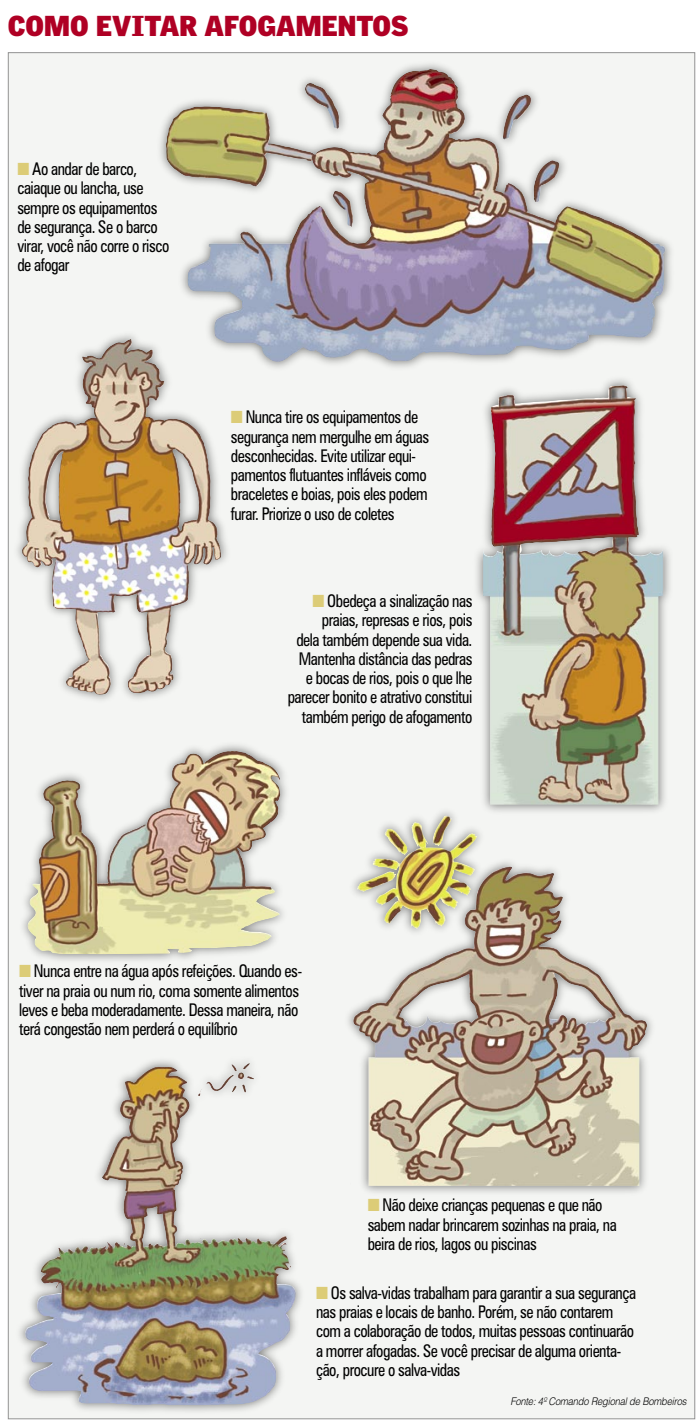
<style>
.page{position:relative;width:700px;height:1424px;background:#fff}
.page>*{position:absolute;margin:0;border:0;box-sizing:border-box;transform-origin:0 0}
.t1{font:28px "Griffith Gothic Ultra";color:#af0024}
.t2{font:condensed 17.5px/19.2px "Zurich BT";letter-spacing:-.03em;color:#000;scale:.9 1}
.t3{font:italic 300 10.5px "Helvetica";letter-spacing:-.02em;color:#000;scale:.9 1}
.s1{color:#dccc77}
</style>
<div class="page">
<div style="left:8px;top:53px;width:686px;height:1366px;background:#f4f5f3"></div>
<div style="left:11px;top:329px;width:221px;height:377px;background:#000;opacity:.5"></div>
<img style="left:83px;top:344px;width:139px;height:221px">
<div style="left:342px;top:805px;width:315px;height:392px;background:#000;opacity:.5"></div>
<img style="left:372px;top:856px;width:102px;height:73px">
<div style="left:154px;top:58px;width:521px;height:315px;background:#000;opacity:.5"></div>
<img style="left:187px;top:191px;width:402px;height:173px">
<div style="left:17px;top:740px;width:274px;height:225px;background:#000;opacity:.5"></div>
<img style="left:26px;top:780px;width:254px;height:174px">
<div style="left:471px;top:374px;width:204px;height:442px;background:#000;opacity:.5"></div>
<img style="left:481px;top:384px;width:182px;height:421px">
<div style="left:14px;top:1053px;width:293px;height:363px;background:#000;opacity:.5"></div>
<img style="left:75px;top:1242px;width:175px;height:9px">
<h1 class="t1" style="left:8px;top:8px;width:402px">COMO EVITAR AFOGAMENTOS</h1>
<p class="t2" style="left:17px;top:159px;width:170px"><span class="s1">■</span> Ao andar de barco, caiaque ou lancha, use sempre os equipamentos de segurança. Se o barco virar, você não corre o risco de afogar</p>
<p class="t2" style="left:231px;top:407px;width:222px"><span class="s1">■</span> Nunca tire os equipamentos de segurança nem mergulhe em águas desconhecidas. Evite utilizar equi&shy;pamentos flutuantes infláveis como braceletes e boias, pois eles podem furar. Priorize o uso de coletes</p>
<p class="t2" style="left:287px;top:591px;width:207px;text-align:right"><span class="s1">■</span> Obedeça a sinalização nas praias, represas e rios, pois<br>dela também depende sua vida.<br>Mantenha distância das pedras e bocas de rios, pois o que lhe parecer bonito e atrativo constitui também perigo de afogamento</p>
<p class="t2" style="left:19px;top:961px;width:316px"><span class="s1">■</span> Nunca entre na água após refeições. Quando es&shy;tiver na praia ou num rio, coma somente alimentos leves e beba moderadamente. Dessa maneira, não terá congestão nem perderá o equilíbrio</p>
<p class="t2" style="left:367px;top:1195px;width:278px"><span class="s1">■</span> Não deixe crianças pequenas e que não sabem nadar brincarem sozinhas na praia, na beira de rios, lagos ou piscinas</p>
<p class="t2" style="left:316px;top:1283px;width:357px"><span class="s1">■</span> Os salva-vidas trabalham para garantir a sua segurança nas praias e locais de banho. Porém, se não contarem com a colaboração de todos, muitas pessoas continuarão a morrer afogadas. Se você precisar de alguma orienta&shy;ção, procure o salva-vidas</p>
<p class="t3" style="left:510px;top:1395px;width:197px">Fonte: 4º Comando Regional de Bombeiros</p>
</div>
